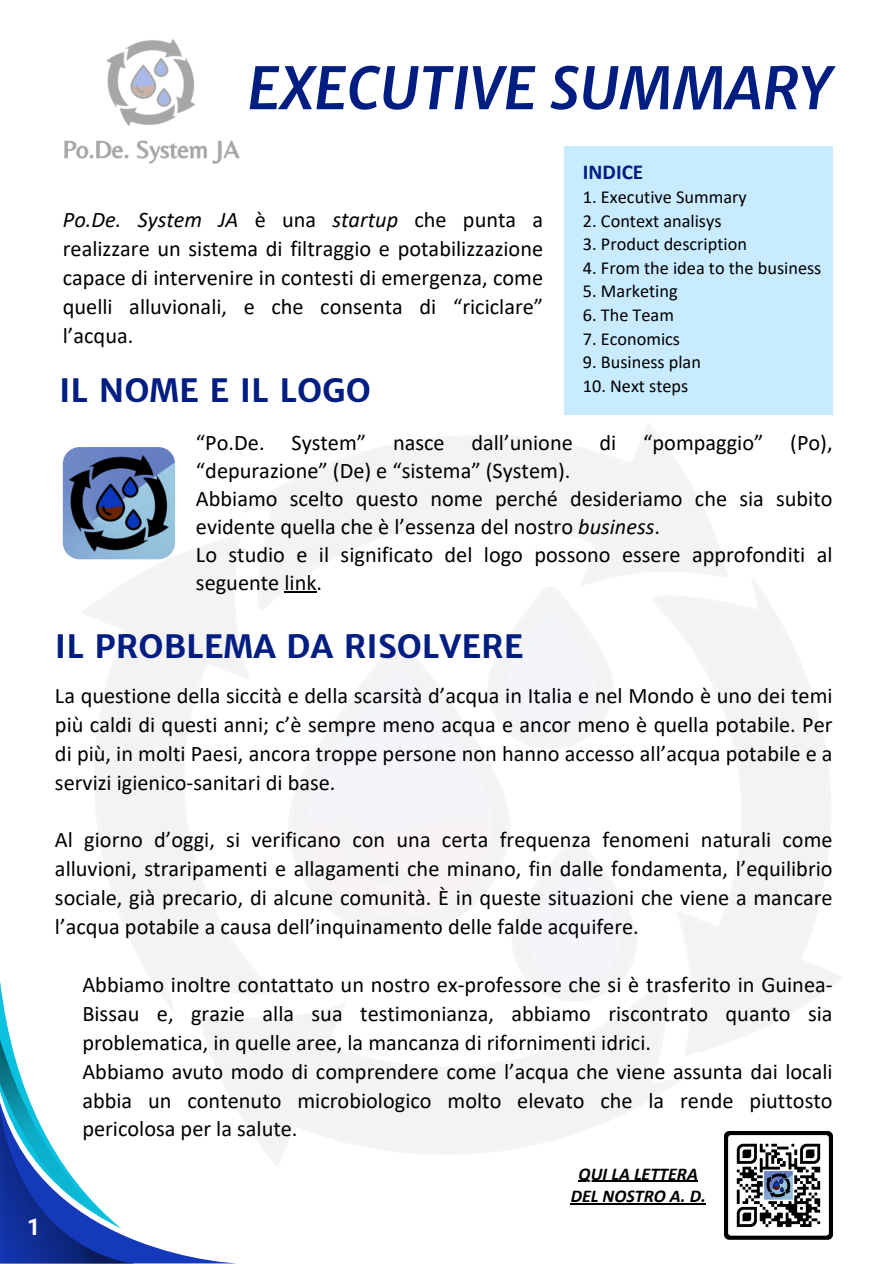
<style>
.page{position:relative;width:894px;height:1264px;background:#fff}
.page>*{position:absolute;margin:0;border:0;box-sizing:border-box;transform-origin:0 0}
.t1{font:italic 700 57.6px "Merriweather Sans";color:#001d82}
.t2{font:700 32.25px "Merriweather Sans";color:#001d82}
.t3{font:700 23.1px "Roboto";color:#fff}
.t4{font:22.35px/28.8px "Calibri";color:#000;text-align:justify}
.t5{font:700 21.3px "Calibri";color:#001d82}
.t6{font:18.3px "Calibri";color:#000}
.t7{font:italic 700 18px/22.5px "Calibri";color:#000;text-align:center}
.s1{font-style:italic}
</style>
<div class="page">
<img style="left:62px;top:358px;width:780px;height:873px">
<svg style="left:0;top:980px;width:237px;height:283px"></svg>
<div style="left:564px;top:146px;width:268px;height:268px;background:#c8ebff"></div>
<img style="left:63px;top:447px;width:112px;height:112px;border-radius:17px">
<img style="left:64px;top:39px;width:176px;height:125px">
<img style="left:724px;top:1131px;width:108px;height:109px">
<hr style="left:284px;top:591px;width:32px;height:1px;background:#000">
<hr style="left:578px;top:1180px;width:120px;height:1px;background:#000">
<hr style="left:570px;top:1203px;width:135px;height:1px;background:#000">
<p class="t1" style="left:247px;top:53px;width:585px">EXECUTIVE SUMMARY</p>
<h3 class="t3" style="left:27px;top:1213px;width:15px">1</h3>
<p class="t4" style="left:63px;top:207px;width:482px"><span class="s1">Po.De. System JA</span> è una <span class="s1">startup</span> che punta a realizzare un sistema di filtraggio e potabilizzazione capace di intervenire in contesti di emergenza, come quelli alluvionali, e che consenta di “riciclare” l’acqua.</p>
<p class="t2" style="left:59px;top:370px;width:313px">IL NOME E IL LOGO</p>
<p class="t5" style="left:582px;top:163px;width:62px">INDICE</p>
<p class="t6" style="left:582px;top:189px;width:165px">1. Executive Summary</p>
<p class="t6" style="left:582px;top:213px;width:140px">2. Context analisys</p>
<p class="t6" style="left:582px;top:236px;width:165px">3. Product description</p>
<p class="t6" style="left:582px;top:260px;width:240px">4. From the idea to the business</p>
<p class="t6" style="left:582px;top:284px;width:96px">5. Marketing</p>
<p class="t6" style="left:582px;top:307px;width:92px">6. The Team</p>
<p class="t6" style="left:582px;top:331px;width:99px">7. Economics</p>
<p class="t6" style="left:582px;top:354px;width:119px">9. Business plan</p>
<h3 class="t6" style="left:582px;top:378px;width:107px">10. Next steps</h3>
<p class="t4" style="left:196px;top:430px;width:638px;line-height:28.2px;text-align:left">“Po.De. System” nasce dall’unione di “pompaggio” (Po), “depurazione” (De) e “sistema” (System).<br>Abbiamo scelto questo nome perché desideriamo che sia subito evidente quella che è l’essenza del nostro <span class="s1">business</span>.<br>Lo studio e il significato del logo possono essere approfonditi al seguente link.</p>
<h3 class="t2" style="left:55px;top:626px;width:470px">IL PROBLEMA DA RISOLVERE</h3>
<p class="t4" style="left:55px;top:683px;width:779px">La questione della siccità e della scarsità d’acqua in Italia e nel Mondo è uno dei temi più caldi di questi anni; c’è sempre meno acqua e ancor meno è quella potabile. Per di più, in molti Paesi, ancora troppe persone non hanno accesso all’acqua potabile e a servizi igienico-sanitari di base.</p>
<h3 class="t4" style="left:55px;top:827px;width:779px">Al giorno d’oggi, si verificano con una certa frequenza fenomeni naturali come alluvioni, straripamenti e allagamenti che minano, fin dalle fondamenta, l’equilibrio sociale, già precario, di alcune comunità. È in queste situazioni che viene a mancare l’acqua potabile a causa dell’inquinamento delle falde acquifere.</h3>
<h3 class="t4" style="left:82px;top:972px;width:751px;text-align:left">Abbiamo inoltre contattato un nostro ex-professore che si è trasferito in Guinea-Bissau e, grazie alla sua testimonianza, abbiamo riscontrato quanto sia problematica, in quelle aree, la mancanza di rifornimenti idrici.<br>Abbiamo avuto modo di comprendere come l’acqua che viene assunta dai locali abbia un contenuto microbiologico molto elevato che la rende piuttosto pericolosa per la salute.</h3>
<h4 class="t7" style="left:570px;top:1163px;width:136px">QUI LA LETTERA<br>DEL NOSTRO A. D.</h4>
</div>
